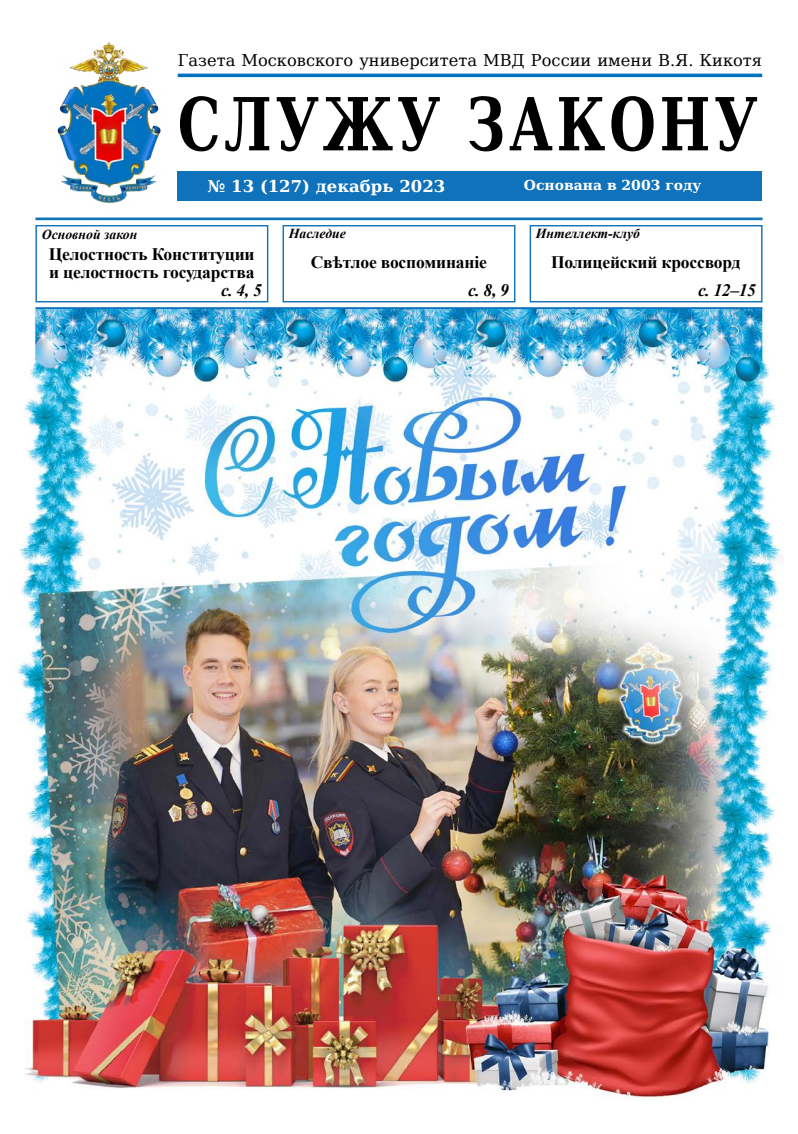
<style>
.page{position:relative;width:798px;height:1134px;background:#fff}
.page>*{position:absolute;margin:0;border:0;box-sizing:border-box;transform-origin:0 0}
.t1{font:700 73.12px "DejaVu Serif";letter-spacing:.07em;color:#000;scale:.73 1}
.t2{font:700 17.5px/28.1px "Times New Roman";letter-spacing:-.01em;color:#000}
.t3{font:italic 700 17.5px "Times New Roman";color:#000}
.t4{font:16.25px "DejaVu Serif";color:#000}
.t5{font:700 16.25px "DejaVu Serif";color:#fff}
.t6{font:italic 700 13.75px "Times New Roman";color:#000}
.t7{font:700 13.75px "DejaVu Serif";color:#fff}
.s1{font-style:italic}
</style>
<div class="page">
<img style="left:57px;top:42px;width:104px;height:161px">
<hr style="left:178px;top:74px;width:583px;height:3px;background:#0072c0">
<div style="left:178px;top:171px;width:583px;height:30px;background:#1072ba"></div>
<div style="left:35px;top:225px;width:233px;height:77px;border:1px solid #1072ba"></div>
<div style="left:282px;top:225px;width:233px;height:77px;border:1px solid #1072ba"></div>
<div style="left:529px;top:225px;width:233px;height:77px;border:1px solid #1072ba"></div>
<hr style="left:35px;top:218px;width:727px;height:2px;background:#1072ba">
<hr style="left:35px;top:307px;width:727px;height:3px;background:#1072ba">
<img style="left:17px;top:309px;width:766px;height:790px">
<p class="t4" style="left:178px;top:47px;width:585px">Газета Московского университета МВД России имени В.Я. Кикотя</p>
<h1 class="t1" style="left:178px;top:67px;width:795px">СЛУЖУ ЗАКОНУ</h1>
<p class="t5" style="left:207px;top:173px;width:239px">№ 13 (127) декабрь 2023</p>
<p class="t7" style="left:523px;top:175px;width:179px">Основана в 2003 году</p>
<p class="t6" style="left:42px;top:225px;width:97px">Основной закон</p>
<p class="t2" style="left:49px;top:245px;width:207px;line-height:17.5px">Целостность Конституции и целостность государства</p>
<p class="t3" style="left:221px;top:278px;width:42px">с. 4, 5</p>
<p class="t6" style="left:289px;top:224px;width:59px">Наследие</p>
<p class="t2" style="left:310px;top:248px;width:178px">Свѣтлое воспоминаніе</p>
<p class="t3" style="left:468px;top:278px;width:42px">с. 8, 9</p>
<p class="t6" style="left:535px;top:224px;width:105px">Интеллект-клуб</p>
<p class="t2" style="left:697px;top:248px;width:59px;text-indent:-147px">Полицейский кроссворд <span class="s1">с. 12</span>–<span class="s1">15</span></p>
</div>
